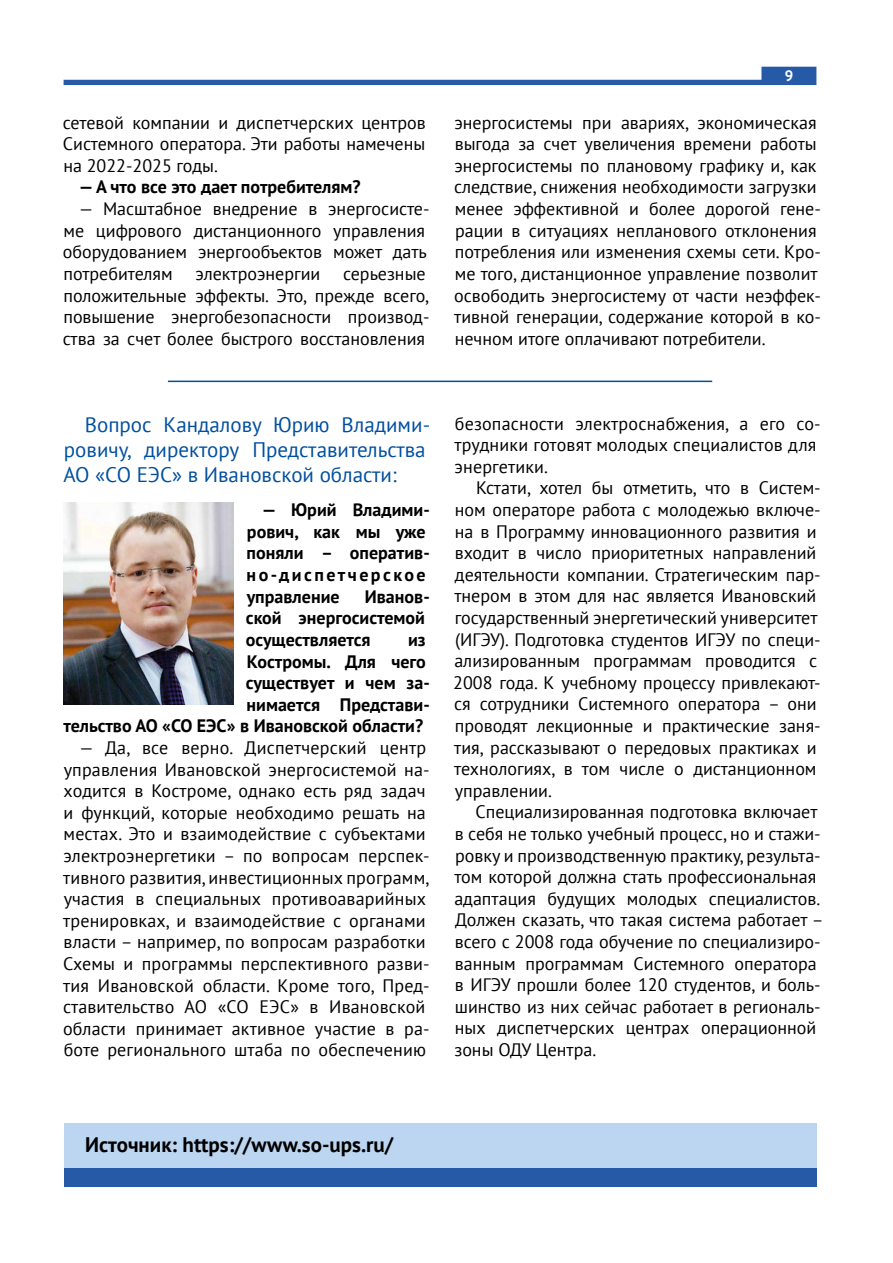
<style>
.page{position:relative;width:893px;height:1263px;background:#fff}
.page>*{position:absolute;margin:0;border:0;box-sizing:border-box;transform-origin:0 0}
.t1{font:21px/25.2px "PT Sans";color:#004f9f}
.t2{font:700 21px "PT Sans";color:#000}
.t3{font:18px/21.6px "PT Sans";color:#000}
.t4{font:700 18px/21.6px "PT Sans";color:#000}
.t5{font:700 15px "PT Sans";color:#fff}
</style>
<div class="page">
<svg style="left:64px;top:67px;width:752px;height:18px"></svg>
<div style="left:64px;top:1168px;width:752px;height:18px;background:#265aa6"></div>
<div style="left:64px;top:1123px;width:753px;height:45px;background:#bcd5f0"></div>
<img style="left:64px;top:502px;width:170px;height:203px">
<hr style="left:168px;top:381px;width:544px;height:1px;background:#004f9f">
<p class="t3" style="left:63px;top:111px;width:364px;text-align:justify">сетевой компании и диспетчерских центров Системного оператора. Эти работы намечены на 2022-2025 годы.</p>
<p class="t4" style="left:79px;top:176px;width:283px">— А что все это дает потребителям?</p>
<p class="t3" style="left:63px;top:198px;width:368px;text-indent:16px">— Масштабное внедрение в энергосисте&shy;ме цифрового дистанционного управления оборудованием энергообъектов может дать потребителям</p>
<p class="t3" style="left:63px;top:262px;width:368px;text-indent:280px">серьезные положительные эффекты. Это, прежде всего, повышение энергобезопасности производ&shy;ства за счет более быстрого восстановления</p>
<p class="t3" style="left:195px;top:262px;width:126px">электроэнергии</p>
<p class="t5" style="left:785px;top:66px;width:10px">9</p>
<p class="t3" style="left:454px;top:111px;width:368px">энергосистемы при авариях, экономическая выгода за счет увеличения времени работы энергосистемы по плановому графику и, как следствие, снижения необходимости загрузки менее эффективной и более дорогой гене&shy;рации в ситуациях непланового отклонения потребления или изменения схемы сети. Кро&shy;ме того, дистанционное управление позволит освободить энергосистему от части неэффек&shy;тивной генерации, содержание которой в ко&shy;нечном итоге оплачивают потребители.</p>
<p class="t1" style="left:64px;top:411px;width:368px;text-indent:21px">Вопрос Кандалову Юрию Владими&shy;ровичу, директору Представительства<br>АО «СО ЕЭС» в Ивановской области:</p>
<p class="t3" style="left:454px;top:412px;width:368px">безопасности электроснабжения, а его со&shy;трудники готовят молодых специалистов для энергетики.</p>
<p class="t3" style="left:453px;top:477px;width:369px;text-indent:23px">Кстати, хотел бы отметить, что в Систем&shy;ном операторе работа с молодежью включе&shy;на в Программу инновационного развития и входит в число приоритетных направлений деятельности компании. Стратегическим пар&shy;тнером в этом для нас является Ивановский государственный энергетический университет (ИГЭУ). Подготовка студентов ИГЭУ по специ&shy;ализированным программам проводится с 2008 года. К учебному процессу привлекают&shy;ся сотрудники Системного оператора – они проводят лекционные и практические заня&shy;тия, рассказывают о передовых практиках и технологиях, в том числе о дистанционном управлении.</p>
<p class="t3" style="left:454px;top:801px;width:371px;text-indent:21px">Специализированная подготовка включает в себя не только учебный процесс, но и стажи&shy;ровку и производственную практику, результа&shy;том которой должна стать профессиональная адаптация будущих молодых специалистов.<br>Должен сказать, что такая система работает – всего с 2008 года обучение по специализиро&shy;ванным программам Системного оператора в ИГЭУ прошли более 120 студентов, и боль&shy;шинство из них сейчас работает в региональ&shy;ных диспетчерских центрах операционной зоны ОДУ Центра.</p>
<p class="t4" style="left:247px;top:499px;width:185px;text-indent:15px">— Юрий Владими&shy;рович, как мы уже поняли – оператив&shy;но-диспетчерское управление</p>
<p class="t4" style="left:246px;top:585px;width:185px;text-indent:119px">Иванов&shy;ской энергосистемой осуществляется</p>
<p class="t4" style="left:408px;top:628px;width:19px">из</p>
<p class="t4" style="left:247px;top:650px;width:180px">Костромы. Для чего</p>
<p class="t4" style="left:246px;top:672px;width:185px">существует и чем за-</p>
<p class="t4" style="left:247px;top:693px;width:185px">нимается Представи-</p>
<p class="t4" style="left:63px;top:715px;width:361px">тельство АО «СО ЕЭС» в Ивановской области?</p>
<p class="t3" style="left:63px;top:736px;width:368px;text-indent:16px">— Да, все верно. Диспетчерский центр управления Ивановской энергосистемой на&shy;ходится в Костроме, однако есть ряд задач и функций, которые необходимо решать на местах. Это и взаимодействие с субъектами электроэнергетики – по вопросам перспек&shy;тивного развития, инвестиционных программ, участия в специальных противоаварийных тренировках, и взаимодействие с органами власти – например, по вопросам разработки Схемы и программы перспективного разви&shy;тия Ивановской области. Кроме того, Пред&shy;ставительство АО «СО ЕЭС» в Ивановской области принимает активное участие в ра&shy;боте регионального штаба по обеспечению</p>
<p class="t2" style="left:85px;top:1131px;width:310px">Источник: https://www.so-ups.ru/</p>
</div>
